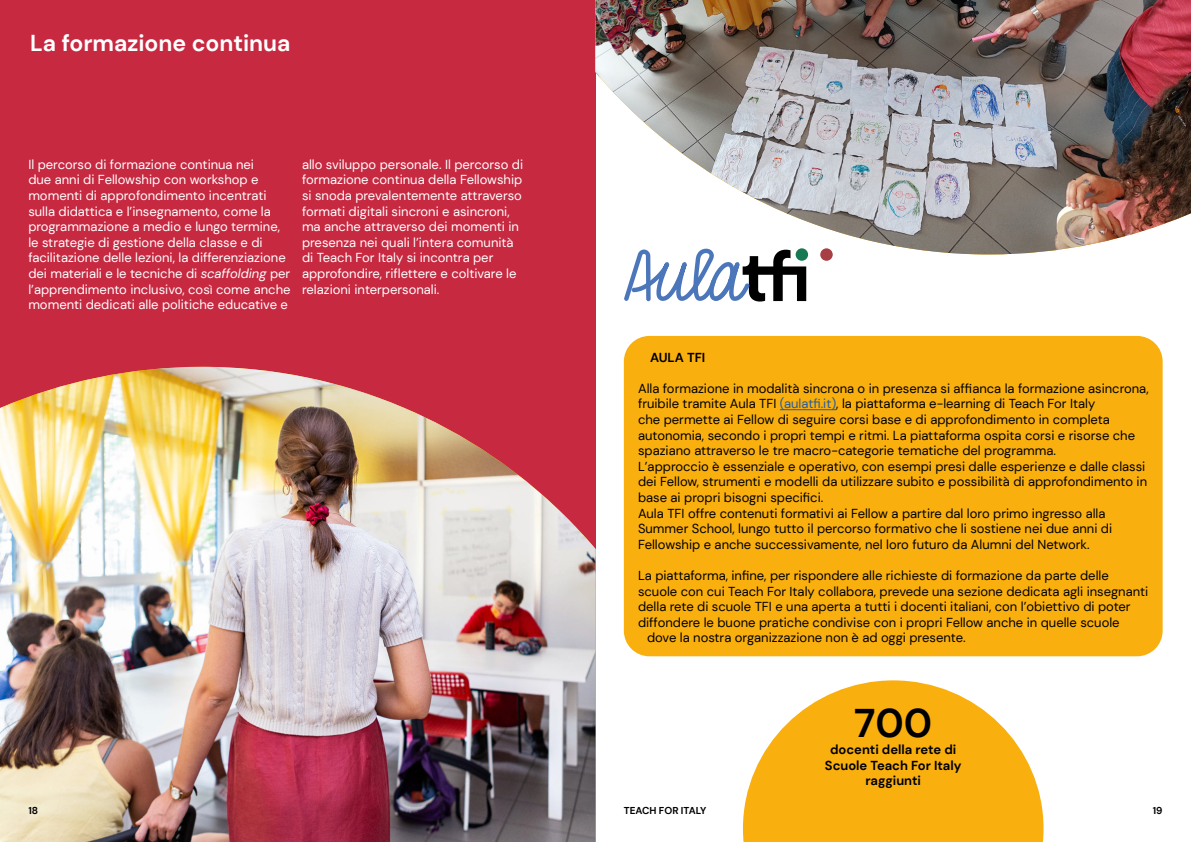
<style>
.page{position:relative;width:1191px;height:842px;background:#fff}
.page>*{position:absolute;margin:0;border:0;box-sizing:border-box;transform-origin:0 0}
.t1{font:700 40px "DM Sans";color:#000}
.t2{font:700 23px "DM Sans";color:#fff}
.t3{font:13px/15.6px "DM Sans";color:#000}
.t4{font:13px/15.6px "DM Sans";color:#fff}
.t5{font:700 13px/15.6px "DM Sans";color:#000;text-align:center}
.t6{font:700 10px "DM Sans";color:#000}
.s1{font-style:italic}
.s2{color:#275b9b}
</style>
<div class="page">
<div style="left:624px;top:336px;width:538px;height:320px;background:#f9af0e;border-radius:26px"></div>
<div style="left:0;top:0;width:595px;height:585px;background:#c72941"></div>
<hr style="left:780px;top:409px;width:56px;height:1px;background:#275b9b">
<img style="left:0;top:367px;width:595px;height:475px">
<img style="left:595px;top:0;width:596px;height:254px">
<svg style="left:743px;top:680px;width:300px;height:162px;fill:#f9af0e"></svg>
<svg style="left:795px;top:248px;width:13px;height:13px"></svg>
<div style="left:820px;top:248px;width:12px;height:13px;background:#a73e43;border-radius:50%"></div>
<svg style="left:624px;top:248px;width:182px;height:54px"></svg>
<h2 class="t2" style="left:30px;top:29px;width:262px">La formazione continua</h2>
<p class="t4" style="left:28px;top:156px;width:264px">Il percorso di formazione continua nei<br>due anni di Fellowship con workshop e momenti di approfondimento incentrati sulla didattica e l’insegnamento, come la programmazione a medio e lungo termine, le strategie di gestione della classe e di facilitazione delle lezioni, la differenziazione dei materiali e le tecniche di <span class="s1">scaffolding</span> per l’apprendimento inclusivo, così come anche momenti dedicati alle politiche educative e</p>
<p class="t4" style="left:302px;top:156px;width:223px">allo sviluppo personale. Il percorso di formazione continua della Fellowship si snoda prevalentemente attraverso formati digitali sincroni e asincroni, ma anche attraverso dei momenti in presenza nei quali l’intera comunità di Teach For Italy si incontra per approfondire, riflettere e coltivare le relazioni interpersonali.</p>
<p class="t6" style="left:28px;top:804px;width:11px">18</p>
<p class="t5" style="left:650px;top:349px;width:57px">AULA TFI</p>
<p class="t3" style="left:638px;top:380px;width:512px">Alla formazione in modalità sincrona o in presenza si affianca la formazione asincrona, fruibile tramite Aula TFI <span class="s2">(aulatfi.it)</span>, la piattaforma e-learning di Teach For Italy<br>che permette ai Fellow di seguire corsi base e di approfondimento in completa autonomia, secondo i propri tempi e ritmi. La piattaforma ospita corsi e risorse che spaziano attraverso le tre macro-categorie tematiche del programma.<br>L’approccio è essenziale e operativo, con esempi presi dalle esperienze e dalle classi dei Fellow, strumenti e modelli da utilizzare subito e possibilità di approfondimento in base ai propri bisogni specifici.<br>Aula TFI offre contenuti formativi ai Fellow a partire dal loro primo ingresso alla Summer School, lungo tutto il percorso formativo che li sostiene nei due anni di Fellowship e anche successivamente, nel loro futuro da Alumni del Network.</p>
<p class="t3" style="left:638px;top:568px;width:472px">La piattaforma, infine, per rispondere alle richieste di formazione da parte delle</p>
<p class="t3" style="left:638px;top:583px;width:512px">scuole con cui Teach For Italy collabora, prevede una sezione dedicata agli insegnanti</p>
<p class="t3" style="left:638px;top:599px;width:494px">della rete di scuole TFI e una aperta a tutti i docenti italiani, con l’obiettivo di poter</p>
<p class="t3" style="left:638px;top:614px;width:483px">diffondere le buone pratiche condivise con i propri Fellow anche in quelle scuole</p>
<p class="t3" style="left:647px;top:630px;width:320px">dove la nostra organizzazione non è ad oggi presente.</p>
<h1 class="t1" style="left:854px;top:698px;width:79px">700</h1>
<p class="t5" style="left:825px;top:742px;width:138px">docenti della rete di<br>Scuole Teach For Italy raggiunti</p>
<p class="t6" style="left:624px;top:804px;width:84px">TEACH FOR ITALY</p>
<p class="t6" style="left:1152px;top:804px;width:11px">19</p>
</div>
